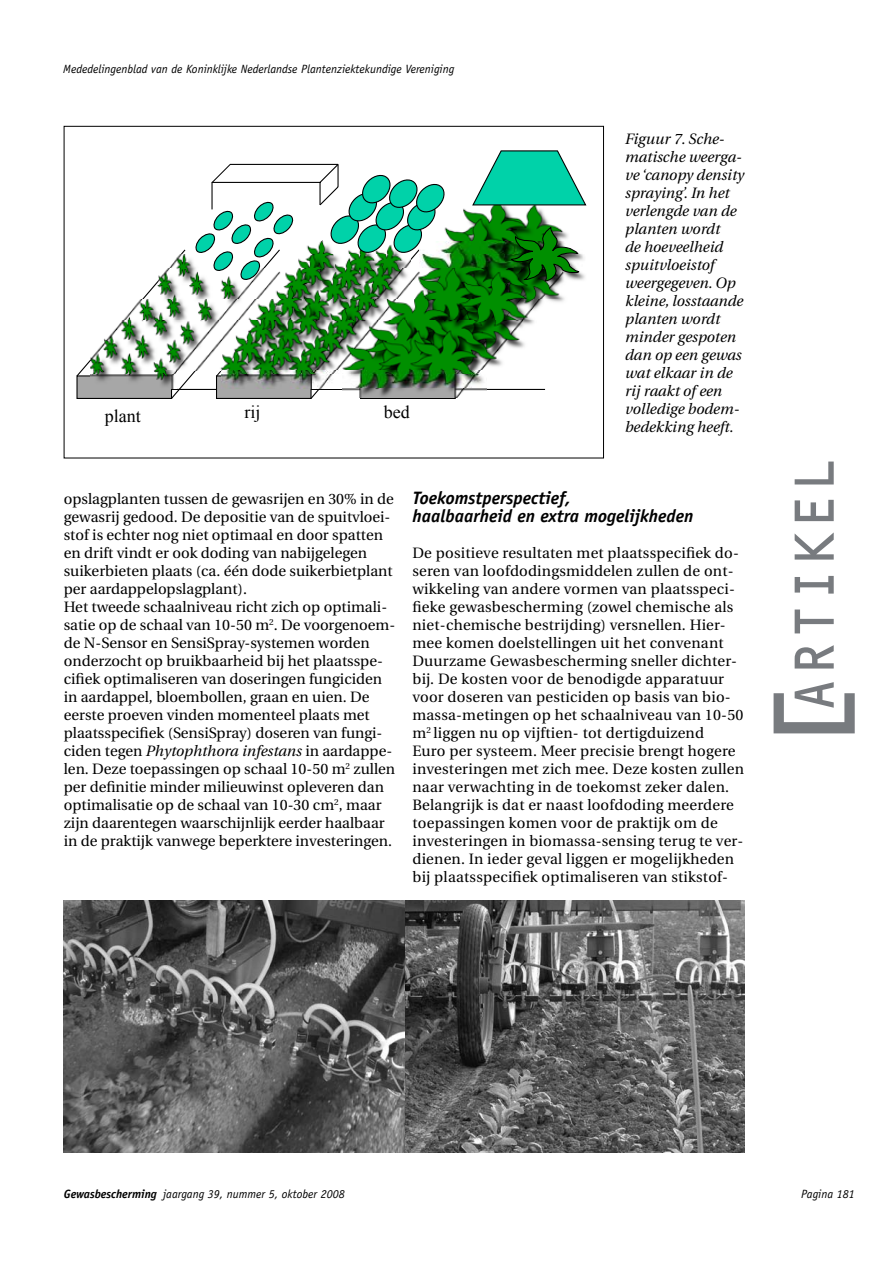
<style>
.page{position:relative;width:893px;height:1263px;background:#fff}
.page>*{position:absolute;margin:0;border:0;box-sizing:border-box;transform-origin:0 0}
.t1{font:109.5px "OCR C Regular";color:#787b7f}
.t2{font:57.6px "OCR C Regular";color:#787b7f;scale:.88 1}
.t3{font:italic 700 18px/18px "Officina Sans";color:#000}
.t4{font:18px "Times New Roman";color:#000}
.t5{font:15px/18px "Utopia";color:#000}
.t6{font:italic 15px/18px "Utopia";color:#000}
.t7{font:italic 12px "Officina Sans";color:#000}
.s1{font-style:italic}
.s2{font-weight:700}
</style>
<div class="page">
<div style="left:77px;top:376px;width:95px;height:22px;background:#a7a7a7"></div>
<div style="left:76px;top:375px;width:96px;height:24px;border:1px solid #000"></div>
<svg style="left:170px;top:390px;width:288px;height:9px"></svg>
<img style="left:343px;top:390px;width:144px;height:7px">
<svg style="left:76px;top:150px;width:511px;height:240px"></svg>
<img style="left:64px;top:900px;width:341px;height:252px">
<img style="left:405px;top:900px;width:339px;height:252px">
<p class="t7" style="left:63px;top:62px;width:392px">Mededelingenblad van de Koninklijke Nederlandse Plantenziektekundige Vereniging</p>
<p class="t4" style="left:105px;top:410px;width:38px">plant</p>
<p class="t4" style="left:244px;top:405px;width:18px">rij</p>
<p class="t4" style="left:384px;top:405px;width:27px">bed</p>
<p class="t6" style="left:625px;top:130px;width:120px">Figuur 7. Sche&shy;matische weerga&shy;ve ‘canopy density spraying’. In het verlengde van de planten wordt<br>de hoeveelheid spuitvloeistof weergegeven. Op kleine, losstaande planten wordt minder gespoten dan op een gewas wat elkaar in de rij raakt of een volledige bodem&shy;bedekking heeft.</p>
<p class="t5" style="left:64px;top:490px;width:333px">opslagplanten tussen de gewasrijen en 30% in de gewasrij gedood. De depositie van de spuitvloei&shy;stof is echter nog niet optimaal en door spatten en drift vindt er ook doding van nabijgelegen suikerbieten plaats (ca. één dode suikerbietplant per aardappelopslagplant).<br>Het tweede schaalniveau richt zich op optimali&shy;satie op de schaal van 10-50 m<sup>2</sup>. De voorgenoem&shy;de N-Sensor en SensiSpray-systemen worden onderzocht op bruikbaarheid bij het plaatsspe&shy;cifiek optimaliseren van doseringen fungiciden in aardappel, bloembollen, graan en uien. De eerste proeven vinden momenteel plaats met plaatsspecifiek (SensiSpray) doseren van fungi&shy;ciden tegen <span class="s1">Phytophthora infestans</span> in aardappe&shy;len. Deze toepassingen op schaal 10-50 m<sup>2</sup> zullen per definitie minder milieuwinst opleveren dan optimalisatie op de schaal van 10-30 cm<sup>2</sup>, maar zijn daarentegen waarschijnlijk eerder haalbaar in de praktijk vanwege beperktere investeringen.</p>
<p class="t3" style="left:412px;top:489px;width:283px">Toekomstperspectief,<br>haalbaarheid en extra mogelijkheden</p>
<p class="t5" style="left:412px;top:544px;width:333px">De positieve resultaten met plaatsspecifiek do&shy;seren van loofdodingsmiddelen zullen de ont&shy;wikkeling van andere vormen van plaatsspeci&shy;fieke gewasbescherming (zowel chemische als niet-chemische bestrijding) versnellen. Hier&shy;mee komen doelstellingen uit het convenant Duurzame Gewasbescherming sneller dichter&shy;bij. De kosten voor de benodigde apparatuur voor doseren van pesticiden op basis van bio&shy;massa-metingen op het schaalniveau van 10-50 m<sup>2</sup> liggen nu op vijftien- tot dertigduizend<br>Euro per systeem. Meer precisie brengt hogere investeringen met zich mee. Deze kosten zullen naar verwachting in de toekomst zeker dalen.<br>Belangrijk is dat er naast loofdoding meerdere toepassingen komen voor de praktijk om de investeringen in biomassa-sensing terug te ver&shy;dienen. In ieder geval liggen er mogelijkheden bij plaatsspecifiek optimaliseren van stikstof-</p>
<h2 class="t2" style="left:788px;top:713px;width:294px;rotate:-90deg">ARTIKEL</h2>
<h1 class="t1" style="left:767px;top:753px;width:80px;rotate:-90deg">[</h1>
<p class="t7" style="left:64px;top:1187px;width:282px"><span class="s2">Gewasbescherming</span> jaargang 39, nummer 5, oktober 2008</p>
<p class="t7" style="left:801px;top:1186px;width:55px">Pagina 181</p>
</div>
